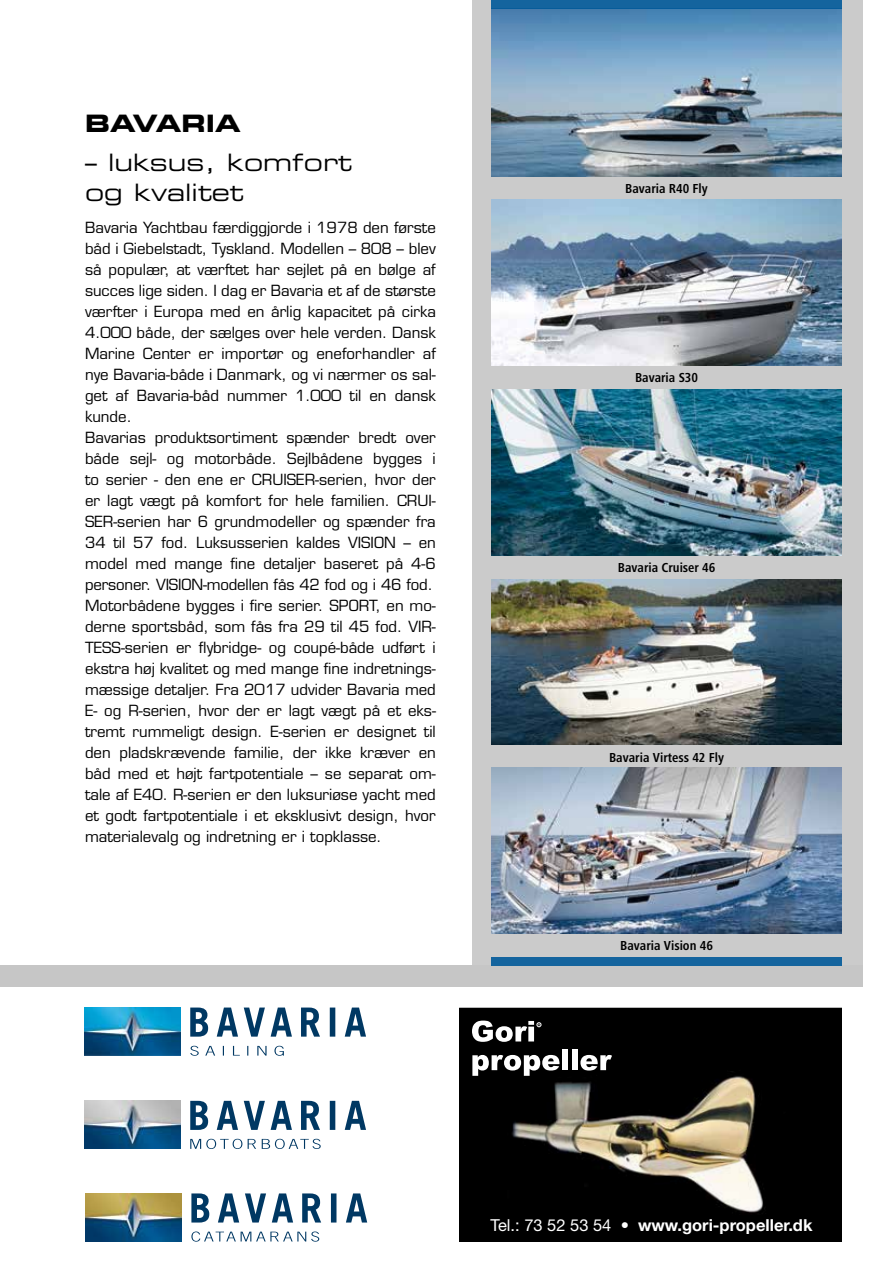
<style>
.page{position:relative;width:893px;height:1263px;background:#fff}
.page>*{position:absolute;margin:0;border:0;box-sizing:border-box;transform-origin:0 0}
.t1{font:24px/30px "Eurostile LT Std Ex 2";color:#000}
.t2{font:24px "Eurostile LT Std Bold Ex 2";color:#000}
.t3{font:700 16.5px "Helvetica Neue LT Std";color:#fff}
.t4{font:15px/21px "Eurostile LT Std";color:#000}
.t5{font:700 condensed 13.5px "Frutiger Next Pro";color:#000}
.s1{font-weight:400}
</style>
<div class="page">
<div style="left:472px;top:0;width:391px;height:987px;background:#c6c6c6"></div>
<div style="left:0;top:966px;width:863px;height:21px;background:#c6c6c6"></div>
<svg style="left:191px;top:1193px;width:176px;height:29px"></svg>
<svg style="left:191px;top:1231px;width:128px;height:10px"></svg>
<img style="left:85px;top:1193px;width:97px;height:49px">
<svg style="left:190px;top:1046px;width:94px;height:10px"></svg>
<svg style="left:190px;top:1007px;width:176px;height:29px"></svg>
<img style="left:85px;top:1007px;width:96px;height:49px">
<svg style="left:190px;top:1101px;width:176px;height:29px"></svg>
<svg style="left:190px;top:1139px;width:131px;height:10px"></svg>
<img style="left:85px;top:1101px;width:96px;height:48px">
<img style="left:491px;top:9px;width:351px;height:167px">
<img style="left:491px;top:200px;width:351px;height:166px">
<img style="left:491px;top:389px;width:351px;height:166px">
<img style="left:491px;top:579px;width:351px;height:166px">
<img style="left:491px;top:767px;width:351px;height:166px">
<div style="left:491px;top:0;width:351px;height:9px;background:#14649e"></div>
<div style="left:491px;top:957px;width:351px;height:9px;background:#14649e"></div>
<div style="left:459px;top:1008px;width:383px;height:234px;background:#000"></div>
<img style="left:512px;top:1060px;width:253px;height:153px">
<svg style="left:472px;top:1055px;width:87px;height:21px"></svg>
<div style="left:562px;top:1050px;width:6px;height:20px;background:#fff"></div>
<div style="left:572px;top:1050px;width:6px;height:20px;background:#fff"></div>
<svg style="left:580px;top:1055px;width:32px;height:15px"></svg>
<svg style="left:472px;top:1020px;width:69px;height:22px"></svg>
<h1 class="t2" style="left:85px;top:107px;width:157px">BAVARIA</h1>
<h1 class="t1" style="left:85px;top:146px;width:269px">– luksus, komfort og kvalitet</h1>
<p class="t4" style="left:85px;top:217px;width:352px">Bavaria Yachtbau færdiggjorde i 1978 den første båd i Giebelstadt, Tyskland. Modellen – 808 – blev så populær, at værftet har sejlet på en bølge af succes lige siden. I dag er Bavaria et af de største værfter i Europa med en årlig kapacitet på cirka 4.000 både, der sælges over hele verden. Dansk Marine Center er importør og eneforhandler af nye Bavaria-både i Danmark, og vi nærmer os sal&shy;get af Bavaria-båd nummer 1.000 til en dansk kunde.<br>Bavarias produktsortiment spænder bredt over både sejl- og motorbåde. Sejlbådene bygges i to serier - den ene er CRUISER-serien, hvor der er lagt vægt på komfort for hele familien. CRUI-SER-serien har 6 grundmodeller og spænder fra 34 til 57 fod. Luksusserien kaldes VISION – en model med mange fine detaljer baseret på 4-6 personer. VISION-modellen fås 42 fod og i 46 fod.<br>Motorbådene bygges i fire serier. SPORT, en mo&shy;derne sportsbåd, som fås fra 29 til 45 fod. VIR-TESS-serien er flybridge- og coupé-både udført i ekstra høj kvalitet og med mange fine indretnings&shy;mæssige detaljer. Fra 2017 udvider Bavaria med E- og R-serien, hvor der er lagt vægt på et eks&shy;tremt rummeligt design. E-serien er designet til den pladskrævende familie, der ikke kræver en båd med et højt fartpotentiale – se separat om&shy;tale af E40. R-serien er den luksuriøse yacht med et godt fartpotentiale i et eksklusivt design, hvor materialevalg og indretning er i topklasse.</p>
<p class="t5" style="left:625px;top:181px;width:84px">Bavaria R40 Fly</p>
<p class="t5" style="left:635px;top:370px;width:65px">Bavaria S30</p>
<p class="t5" style="left:618px;top:560px;width:99px">Bavaria Cruiser 46</p>
<p class="t5" style="left:609px;top:749px;width:116px">Bavaria Virtess 42 Fly</p>
<p class="t5" style="left:620px;top:938px;width:94px">Bavaria Vision 46</p>
<p class="t3" style="left:490px;top:1215px;width:324px"><span class="s1">Tel.: 73 52 53 54</span> • www.gori-propeller.dk</p>
</div>
